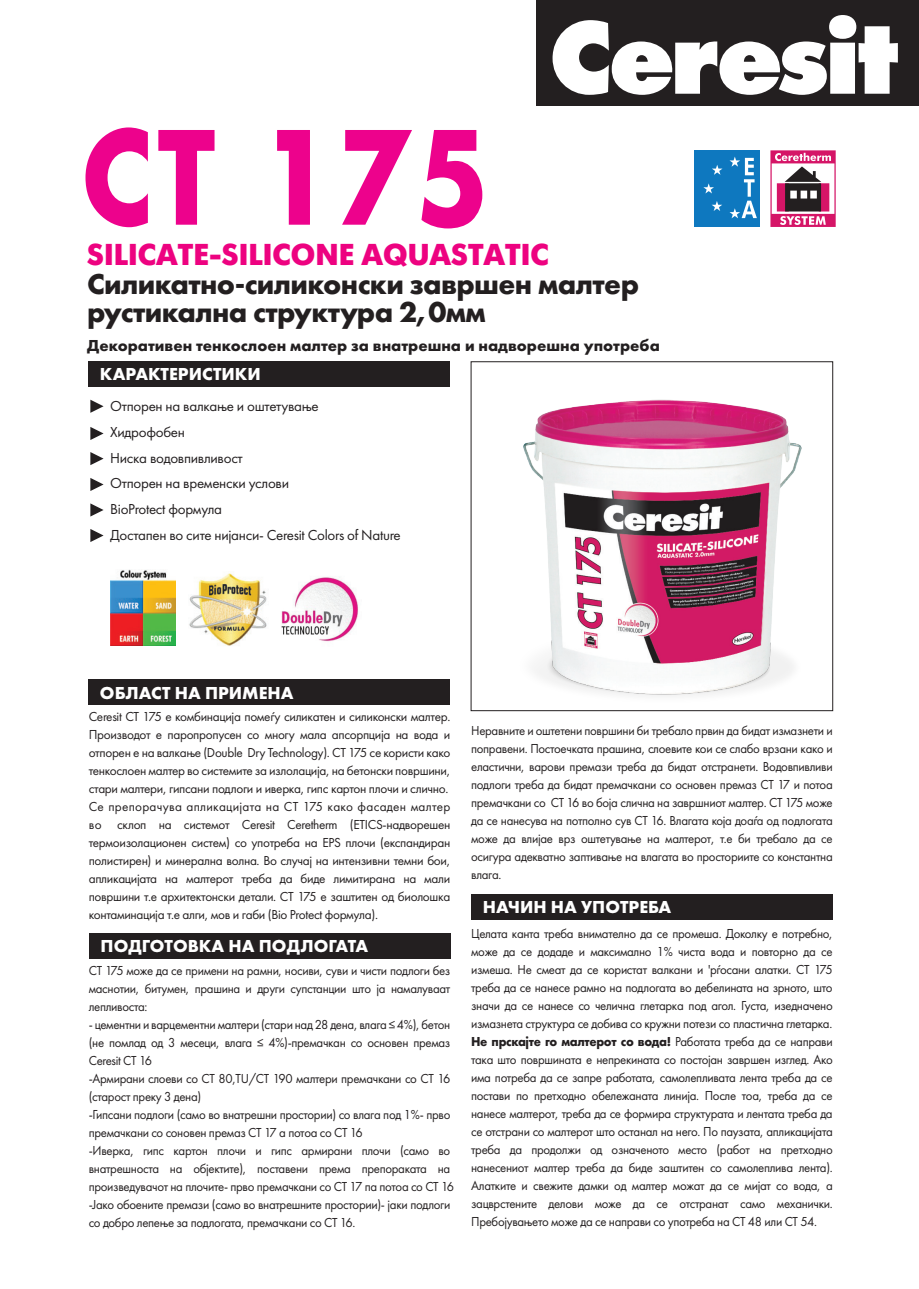
<style>
.page{position:relative;width:919px;height:1289px;background:#fff}
.page>*{position:absolute;margin:0;border:0;box-sizing:border-box;transform-origin:0 0}
.t1{font:700 125.55px "Futura";color:#ed028c;scale:.86 1}
.t2{font:700 30px/28.5px "Futura PT";letter-spacing:-.02em;color:#231f20}
.t3{font:700 30px "Futuris TT";color:#ed0280}
.t4{font:700 18px "Futura PT";color:#fff}
.t5{font:700 16.5px "Futura PT";color:#231f20}
.t6{font:15px/25.7px "Futura PT";letter-spacing:-.02em;color:#231f20}
.t7{font:13.5px/18px "Futura PT";letter-spacing:-.025em;color:#231f20;text-align:justify;scale:.95 1}
.t8{font:13.5px/18px "Futura PT";letter-spacing:-.025em;color:#231f20}
.s1{font-weight:700}
</style>
<div class="page">
<div style="left:88px;top:361px;width:361px;height:25px;background:#231f20"></div>
<div style="left:536px;top:0;width:382px;height:105px;background:#231f20"></div>
<svg style="left:552px;top:15px;width:345px;height:80px"></svg>
<div style="left:88px;top:679px;width:361px;height:26px;background:#231f20"></div>
<div style="left:89px;top:932px;width:361px;height:26px;background:#231f20"></div>
<div style="left:471px;top:893px;width:361px;height:26px;background:#231f20"></div>
<img style="left:523px;top:399px;width:279px;height:297px">
<svg style="left:770px;top:150px;width:65px;height:77px"></svg>
<div style="left:694px;top:150px;width:65px;height:77px;background:#0e78bf"></div>
<svg style="left:712px;top:165px;width:10px;height:10px"></svg>
<svg style="left:703px;top:183px;width:11px;height:10px"></svg>
<svg style="left:711px;top:201px;width:11px;height:10px"></svg>
<svg style="left:729px;top:157px;width:27px;height:61px"></svg>
<img style="left:189px;top:573px;width:78px;height:73px">
<img style="left:110px;top:569px;width:66px;height:77px">
<img style="left:281px;top:577px;width:77px;height:65px">
<div style="left:471px;top:361px;width:361px;height:350px;border:1px solid #231f20"></div>
<svg style="left:90px;top:478px;width:14px;height:13px"></svg>
<svg style="left:90px;top:503px;width:14px;height:13px"></svg>
<svg style="left:90px;top:529px;width:14px;height:13px"></svg>
<svg style="left:90px;top:452px;width:14px;height:13px"></svg>
<svg style="left:90px;top:427px;width:14px;height:13px"></svg>
<svg style="left:90px;top:399px;width:14px;height:14px"></svg>
<h1 class="t1" style="left:83px;top:94px;width:475px">CT 175</h1>
<h2 class="t3" style="left:87px;top:237px;width:463px">SILICATE-SILICONE AQUASTATIC</h2>
<h2 class="t2" style="left:87px;top:269px;width:553px">Силикатно-силиконски завршен малтер рустикална структура 2,0мм</h2>
<h3 class="t4" style="left:100px;top:363px;width:162px">КАРАКТЕРИСТИКИ</h3>
<p class="t5" style="left:87px;top:334px;width:574px">Декоративен тенкослоен малтер за внатрешна и надворешна употреба</p>
<p class="t6" style="left:110px;top:393px;width:292px">Отпорен на валкање и оштетување<br>Хидрофобен<br>Ниска водовпивливост<br>Отпорен на временски услови<br>BioProtect формула<br>Достапен во сите нијанси- Ceresit Colors of Nature</p>
<h3 class="t4" style="left:100px;top:681px;width:195px">ОБЛАСТ НА ПРИМЕНА</h3>
<p class="t8" style="left:89px;top:707px;width:363px">Ceresit CT 175 е комбинација помеѓу силикатен и силиконски малтер.<br>Производот е паропропусен со многу мала апсорпција на вода и отпорен е на валкање (Double Dry Technology). СТ 175 се користи како тенкослоен малтер во системите за излолација, на бетонски површини, стари малтери, гипсани подлоги и иверка, гипс картон плочи и слично.<br>Се препорачува апликацијата на СТ 175 како фасаден малтер во склоп на системот Ceresit Ceretherm (ETICS-надворешен термоизолационен систем) со употреба на EPS плочи (експандиран полистирен) и минерална волна. Во случај на интензивни темни бои, апликацијата на малтерот треба да биде лимитирана на мали површини т.е архитектонски детали. СТ 175 е заштитен од биолошка контаминација т.е алги, мов и габи (Bio Protect формула).</p>
<h3 class="t4" style="left:101px;top:934px;width:269px">ПОДГОТОВКА НА ПОДЛОГАТА</h3>
<p class="t7" style="left:89px;top:961px;width:382px">CT 175 може да се примени на рамни, носиви, суви и чисти подлоги без маснотии, битумен, прашина и други супстанции што ја намалуваат лепливоста:</p>
<p class="t7" style="left:89px;top:1015px;width:386px;text-align:left">- цементни и варцементни малтери (стари над 28 дена, влага ≤ 4%), бетон (не помлад од 3 месеци, влага ≤ 4%)-премачкан со основен премаз Ceresit CT 16<br>-Армирани слоеви со CT 80,ТU/CT 190 малтери премачкани со CT 16 (старост преку 3 дена)<br>-Гипсани подлоги (само во внатрешни простории) со влага под 1%- прво премачкани со соновен премаз CT 17 а потоа со CT 16<br>-Иверка, гипс картон плочи и гипс армирани плочи (само во внатрешноста на објектите), поставени према препораката на произведувачот на плочите- прво премачкани со CT 17 па потоа со CT 16 -Јако обоените премази (само во внатрешните простории)- јаки подлоги со добро лепење за подлогата, премачкани со CT 16.</p>
<p class="t7" style="left:471px;top:721px;width:382px">Неравните и оштетени површини би требало првин да бидат измазнети и поправени. Постоечката прашина, слоевите кои се слабо врзани како и еластични, варови премази треба да бидат отстранети. Водовпивливи подлоги треба да бидат премачкани со основен премаз CT 17 и потоа премачкани со CT 16 во боја слична на завршниот малтер. CT 175 може да се нанесува на потполно сув CT 16. Влагата која доаѓа од подлогата може да влијае врз оштетување на малтерот, т.е би требало да се осигура адекватно заптивање на влагата во просториите со константна влага.</p>
<h3 class="t4" style="left:483px;top:895px;width:190px">НАЧИН НА УПОТРЕБА</h3>
<p class="t7" style="left:471px;top:924px;width:382px">Целата канта треба внимателно да се промеша. Доколку е потребно, може да се додаде и максимално 1% чиста вода и повторно да се измеша. Не смеат да се користат валкани и 'рѓосани алатки. CT 175 треба да се нанесе рамно на подлогата во дебелината на зрното, што значи да се нанесе со челична глетарка под агол. Густа, изедначено измазнета структура се добива со кружни потези со пластична глетарка.<br><span class="s1">Не прскајте го малтерот со вода!</span> Работата треба да се направи така што површината е непрекината со постојан завршен изглед. Ако има потреба да се запре работата, самолепливата лента треба да се постави по претходно обележаната линија. После тоа, треба да се нанесе малтерот, треба да се формира структурата и лентата треба да се отстрани со малтерот што останал на него. По паузата, апликацијата треба да продолжи од означеното место (работ на претходно нанесениот малтер треба да биде заштитен со самолеплива лента).<br>Алатките и свежите дамки од малтер можат да се мијат со вода, а зацврстените делови може да се отстранат само механички.<br>Пребојувањето може да се направи со употреба на CT 48 или CT 54.</p>
</div>
